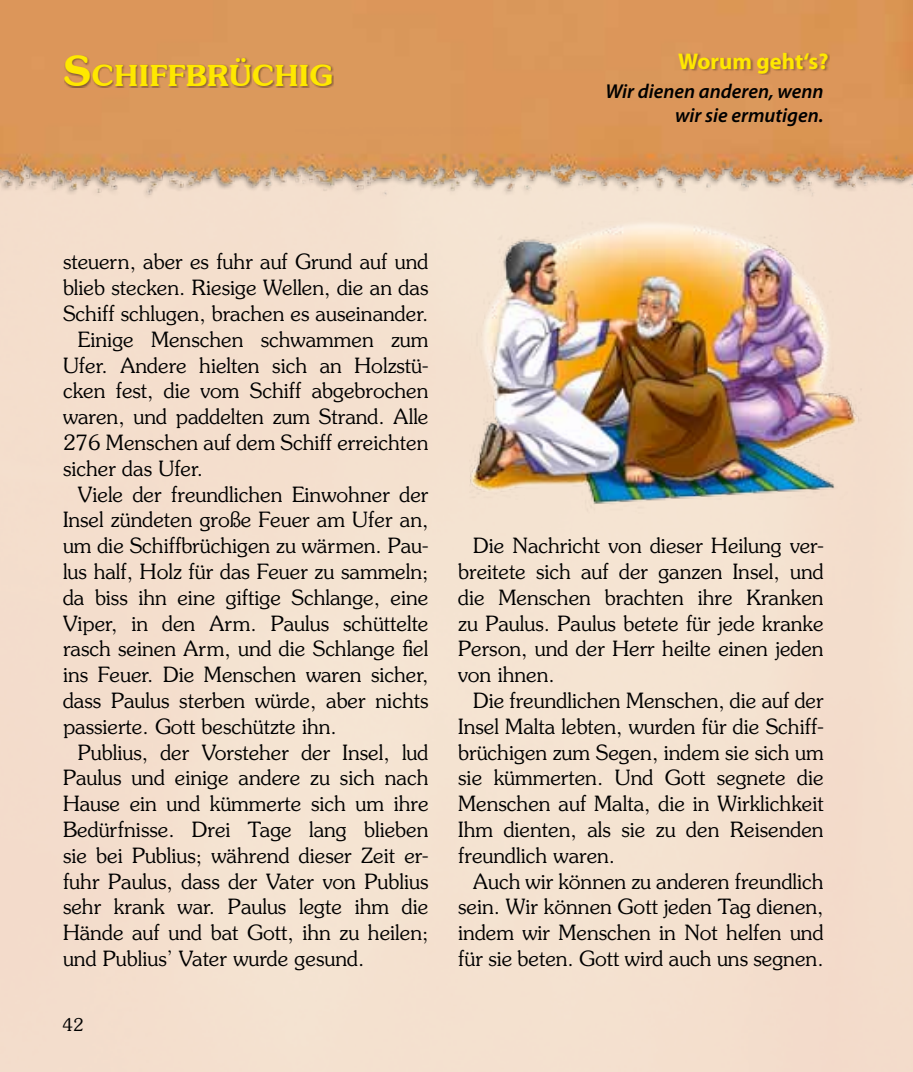
<style>
.page{position:relative;width:913px;height:1072px;background:#fff}
.page>*{position:absolute;margin:0;border:0;box-sizing:border-box;transform-origin:0 0}
.t1{font:600 29.4px "Souvenir IT Cby BT";color:#ffe800}
.t2{font:700 22.75px "Myriad Pro";color:#ffe800}
.t3{font:300 21px/25.7px "Souvenir";color:#000;text-align:justify}
.t4{font:italic 600 20.12px/24.2px "Myriad Pro";color:#000;text-align:right}
.t5{font:300 17.5px "Souvenir";color:#000}
.s1{font-size:42px}
</style>
<div class="page">
<img style="left:0;top:0;width:913px;height:223px">
<img style="left:442px;top:193px;width:454px;height:360px">
<div style="left:679px;top:53px;width:150px;height:22px;background:#000;opacity:.3"></div>
<div style="left:65px;top:55px;width:269px;height:33px;background:#000;opacity:.4"></div>
<h1 class="t1" style="left:63px;top:57px;width:253px"><span class="s1">S</span>CHIFFBRÜCHIG</h1>
<p class="t2" style="left:678px;top:47px;width:152px">Worum geht‘s?</p>
<p class="t4" style="left:605px;top:79px;width:220px">Wir dienen anderen, wenn wir sie ermutigen.</p>
<p class="t3" style="left:63px;top:249px;width:367px">steuern, aber es fuhr auf Grund auf und</p>
<p class="t3" style="left:63px;top:275px;width:367px">blieb stecken. Riesige Wellen, die an das</p>
<p class="t3" style="left:63px;top:301px;width:367px">Schiff schlugen, brachen es auseinander.</p>
<p class="t3" style="left:78px;top:326px;width:352px">Einige Menschen schwammen zum</p>
<p class="t3" style="left:63px;top:352px;width:367px">Ufer. Andere hielten sich an Holzstü-</p>
<p class="t3" style="left:63px;top:378px;width:367px">cken fest, die vom Schiff abgebrochen</p>
<p class="t3" style="left:63px;top:404px;width:367px">waren, und paddelten zum Strand. Alle</p>
<p class="t3" style="left:63px;top:430px;width:367px">276 Menschen auf dem Schiff erreichten</p>
<p class="t3" style="left:63px;top:455px;width:142px">sicher das Ufer.</p>
<p class="t3" style="left:78px;top:481px;width:352px">Viele der freundlichen Einwohner der</p>
<p class="t3" style="left:63px;top:507px;width:367px">Insel zündeten große Feuer am Ufer an,</p>
<p class="t3" style="left:63px;top:533px;width:367px">um die Schiffbrüchigen zu wärmen. Pau-</p>
<p class="t3" style="left:63px;top:559px;width:367px">lus half, Holz für das Feuer zu sammeln;</p>
<p class="t3" style="left:63px;top:584px;width:367px">da biss ihn eine giftige Schlange, eine</p>
<p class="t3" style="left:63px;top:610px;width:367px">Viper, in den Arm. Paulus schüttelte</p>
<p class="t3" style="left:63px;top:636px;width:367px">rasch seinen Arm, und die Schlange fiel</p>
<p class="t3" style="left:63px;top:662px;width:367px">ins Feuer. Die Menschen waren sicher,</p>
<p class="t3" style="left:63px;top:687px;width:367px">dass Paulus sterben würde, aber nichts</p>
<p class="t3" style="left:63px;top:713px;width:275px">passierte. Gott beschützte ihn.</p>
<p class="t3" style="left:78px;top:739px;width:352px">Publius, der Vorsteher der Insel, lud</p>
<p class="t3" style="left:63px;top:765px;width:367px">Paulus und einige andere zu sich nach</p>
<p class="t3" style="left:63px;top:791px;width:367px">Hause ein und kümmerte sich um ihre</p>
<p class="t3" style="left:63px;top:816px;width:367px">Bedürfnisse. Drei Tage lang blieben</p>
<p class="t3" style="left:63px;top:842px;width:367px">sie bei Publius; während dieser Zeit er-</p>
<p class="t3" style="left:63px;top:868px;width:367px">fuhr Paulus, dass der Vater von Publius</p>
<p class="t3" style="left:63px;top:894px;width:367px">sehr krank war. Paulus legte ihm die</p>
<p class="t3" style="left:63px;top:920px;width:367px">Hände auf und bat Gott, ihn zu heilen;</p>
<p class="t3" style="left:63px;top:945px;width:303px">und Publius’ Vater wurde gesund.</p>
<p class="t5" style="left:63px;top:1014px;width:22px">42</p>
<p class="t3" style="left:458px;top:533px;width:367px;text-indent:15px">Die Nachricht von dieser Heilung ver&shy;breitete sich auf der ganzen Insel, und die Menschen brachten ihre Kranken zu Paulus. Paulus betete für jede kranke Person, und der Herr heilte einen jeden von ihnen.</p>
<p class="t3" style="left:458px;top:687px;width:367px;text-indent:15px">Die freundlichen Menschen, die auf der Insel Malta lebten, wurden für die Schiff&shy;brüchigen zum Segen, indem sie sich um sie kümmerten. Und Gott segnete die Menschen auf Malta, die in Wirklichkeit Ihm dienten, als sie zu den Reisenden freundlich waren.</p>
<p class="t3" style="left:458px;top:868px;width:367px;text-indent:15px">Auch wir können zu anderen freundlich sein. Wir können Gott jeden Tag dienen, indem wir Menschen in Not helfen und für sie beten. Gott wird auch uns segnen.</p>
</div>
